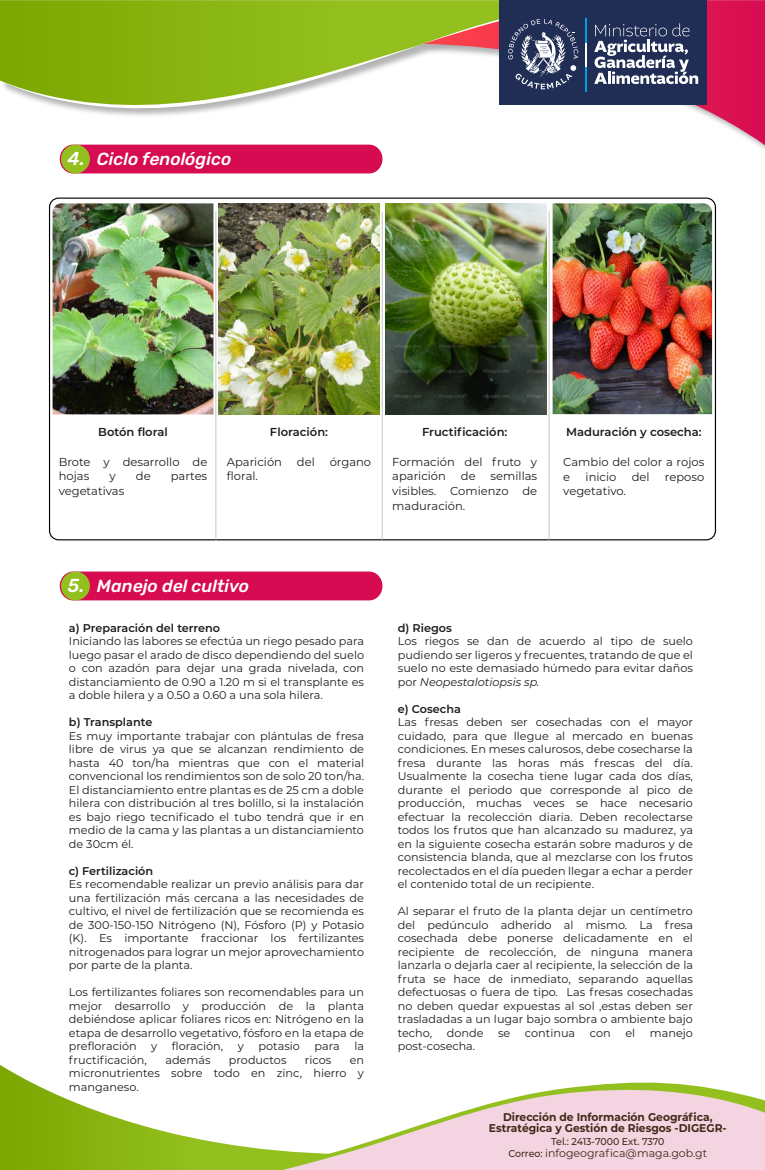
<style>
.page{position:relative;width:765px;height:1170px;background:#fff}
.page>*{position:absolute;margin:0;border:0;box-sizing:border-box;transform-origin:0 0}
.t1{font:italic 300 17.5px "Rubik";color:#fff}
.t2{font:11.5px/14.8px "Montserrat";color:#1d1d1b}
.t3{font:600 11.5px "Montserrat";color:#1d1d1b}
.t4{font:11.25px/13.5px "Montserrat";color:#1d1d1b;text-align:justify}
.t5{font:700 11.25px/11.2px "Montserrat";color:#422918;text-align:center;scale:.95 1}
.t6{font:600 11.25px "Montserrat";color:#1d1d1b}
.t7{font:11px "Montserrat";color:#422918}
.t8{font:500 9.88px "Montserrat";letter-spacing:-.01em;color:#422918;scale:.95 1}
.s1{font-size:18.75px}
.s2{font-style:italic}
.s3{font-weight:500;font-size:9.88px}
</style>
<div class="page">
<div style="left:60px;top:145px;width:322px;height:28px;background:#d60b51"></div>
<div style="left:61px;top:145px;width:29px;height:28px;background:#93c01f;border-radius:50%"></div>
<div style="left:60px;top:572px;width:322px;height:28px;background:#d60b51"></div>
<div style="left:61px;top:572px;width:29px;height:28px;background:#93c01f;border-radius:50%"></div>
<svg style="left:423px;top:0;width:342px;height:145px"></svg>
<div style="left:499px;top:0;width:207px;height:105px;background:#202d54"></div>
<svg style="left:0;top:1px;width:698px;height:127px"></svg>
<svg style="left:0;top:1065px;width:270px;height:105px"></svg>
<svg style="left:270px;top:1082px;width:417px;height:88px"></svg>
<svg style="left:283px;top:1085px;width:482px;height:85px;fill:#f4d4e1"></svg>
<hr style="left:216px;top:211px;width:1px;height:329px;background:#c6c6c5">
<hr style="left:382px;top:211px;width:1px;height:329px;background:#c6c6c5">
<hr style="left:549px;top:211px;width:1px;height:329px;background:#c6c6c5">
<img style="left:385px;top:203px;width:161px;height:211px">
<img style="left:53px;top:203px;width:160px;height:211px">
<img style="left:219px;top:203px;width:161px;height:211px">
<img style="left:553px;top:203px;width:159px;height:211px">
<h1 class="t1" style="left:68px;top:146px;width:165px"><span class="s1">4.</span> Ciclo fenológico</h1>
<p class="t3" style="left:98px;top:424px;width:71px">Botón floral</p>
<p class="t2" style="left:59px;top:454px;width:150px">Brote y desarrollo de hojas</p>
<p class="t2" style="left:110px;top:469px;width:8px">y</p>
<p class="t2" style="left:136px;top:469px;width:16px">de</p>
<p class="t2" style="left:171px;top:469px;width:38px">partes</p>
<p class="t2" style="left:59px;top:483px;width:67px">vegetativas</p>
<p class="t3" style="left:270px;top:424px;width:60px">Floración:</p>
<p class="t2" style="left:227px;top:454px;width:57px">Aparición</p>
<p class="t2" style="left:297px;top:454px;width:19px">del</p>
<p class="t2" style="left:330px;top:454px;width:43px">órgano</p>
<p class="t2" style="left:227px;top:469px;width:33px">floral.</p>
<p class="t3" style="left:422px;top:424px;width:87px">Fructificación:</p>
<p class="t2" style="left:392px;top:454px;width:146px">Formación del fruto y aparición</p>
<p class="t2" style="left:392px;top:469px;width:146px;text-align:justify;text-indent:98px">semillas visibles. Comienzo de maduración.</p>
<p class="t2" style="left:461px;top:469px;width:16px">de</p>
<p class="t3" style="left:566px;top:424px;width:137px">Maduración y cosecha:</p>
<p class="t2" style="left:563px;top:454px;width:143px">Cambio del color a rojos e</p>
<p class="t2" style="left:586px;top:469px;width:32px">inicio</p>
<p class="t2" style="left:632px;top:469px;width:19px">del</p>
<p class="t2" style="left:665px;top:469px;width:41px">reposo</p>
<p class="t2" style="left:563px;top:483px;width:64px">vegetativo.</p>
<h1 class="t1" style="left:68px;top:573px;width:183px"><span class="s1">5.</span> Manejo del cultivo</h1>
<p class="t6" style="left:69px;top:620px;width:153px">a) Preparación del terreno</p>
<p class="t4" style="left:69px;top:634px;width:297px">Iniciando las labores se efectúa un riego pesado para luego pasar el arado de disco dependiendo del suelo o con azadón para dejar una grada nivelada, con distanciamiento de 0.90 a 1.20 m si el transplante es a doble hilera y a 0.50 a 0.60 a una sola hilera.</p>
<p class="t6" style="left:69px;top:714px;width:85px">b) Transplante</p>
<p class="t4" style="left:69px;top:728px;width:297px">Es muy importante trabajar con plántulas de fresa libre de virus ya que se alcanzan rendimiento de hasta 40 ton/ha mientras que con el material convencional los rendimientos son de solo 20 ton/ha.<br>El distanciamiento entre plantas es de 25 cm a doble hilera con distribución al tres bolillo, si la instalación es bajo riego tecnificado el tubo tendrá que ir en medio de la cama y las plantas a un distanciamiento de 30cm él.</p>
<p class="t6" style="left:69px;top:863px;width:86px">c) Fertilización</p>
<p class="t4" style="left:69px;top:877px;width:297px">Es recomendable realizar un previo análisis para dar una fertilización más cercana a las necesidades de cultivo, el nivel de fertilización que se recomienda es de 300-150-150 Nitrógeno (N), Fósforo (P) y Potasio (K). Es importante fraccionar los fertilizantes nitrogenados para lograr un mejor aprovechamiento por parte de la planta.</p>
<p class="t4" style="left:69px;top:985px;width:297px">Los fertilizantes foliares son recomendables para un mejor desarrollo y producción de la planta debiéndose aplicar foliares ricos en: Nitrógeno en la etapa de desarrollo vegetativo, fósforo en la etapa de prefloración</p>
<p class="t4" style="left:151px;top:1039px;width:8px">y</p>
<p class="t4" style="left:172px;top:1039px;width:53px">floración,</p>
<p class="t4" style="left:238px;top:1039px;width:8px">y</p>
<p class="t4" style="left:259px;top:1039px;width:43px">potasio</p>
<p class="t4" style="left:315px;top:1039px;width:27px">para</p>
<p class="t4" style="left:354px;top:1039px;width:11px">la</p>
<p class="t4" style="left:69px;top:1052px;width:79px">fructificación,</p>
<p class="t4" style="left:165px;top:1052px;width:47px">además</p>
<p class="t4" style="left:229px;top:1052px;width:59px">productos</p>
<p class="t4" style="left:305px;top:1052px;width:28px">ricos</p>
<p class="t4" style="left:69px;top:1052px;width:297px;text-indent:281px">en micronutrientes sobre todo en zinc, hierro y manganeso.</p>
<p class="t6" style="left:398px;top:620px;width:56px">d) Riegos</p>
<p class="t4" style="left:398px;top:634px;width:297px">Los riegos se dan de acuerdo al tipo de suelo pudiendo ser ligeros y frecuentes, tratando de que el suelo no este demasiado húmedo para evitar daños por <span class="s2">Neopestalotiopsis sp.</span></p>
<p class="t6" style="left:398px;top:701px;width:65px">e) Cosecha</p>
<p class="t4" style="left:398px;top:715px;width:297px">Las fresas deben ser cosechadas con el mayor cuidado, para que llegue al mercado en buenas condiciones. En meses calurosos, debe cosecharse la fresa durante las horas más frescas del día.<br>Usualmente la cosecha tiene lugar cada dos días, durante el periodo que corresponde al pico de producción, muchas veces se hace necesario efectuar la recolección diaria. Deben recolectarse todos los frutos que han alcanzado su madurez, ya en la siguiente cosecha estarán sobre maduros y de consistencia blanda, que al mezclarse con los frutos recolectados en el día pueden llegar a echar a perder el contenido total de un recipiente.</p>
<p class="t4" style="left:398px;top:904px;width:297px">Al separar el fruto de la planta dejar un centímetro del pedúnculo adherido al mismo. La fresa cosechada debe ponerse delicadamente en el recipiente de recolección, de ninguna manera lanzarla o dejarla caer al recipiente, la selección de la fruta se hace de inmediato, separando aquellas defectuosas o fuera de tipo. Las fresas cosechadas no deben quedar expuestas al sol ,estas deben ser trasladadas a un lugar bajo sombra o ambiente bajo techo,</p>
<p class="t4" style="left:447px;top:1025px;width:38px">donde</p>
<p class="t4" style="left:498px;top:1025px;width:14px">se</p>
<p class="t4" style="left:525px;top:1025px;width:52px">continua</p>
<p class="t4" style="left:590px;top:1025px;width:22px">con</p>
<p class="t4" style="left:625px;top:1025px;width:11px">el</p>
<p class="t4" style="left:650px;top:1025px;width:45px">manejo</p>
<p class="t4" style="left:398px;top:1039px;width:79px">post-cosecha.</p>
<p class="t5" style="left:489px;top:1111px;width:252px">Dirección de Información Geográfica,<br>Estratégica y Gestión de Riesgos -DIGEGR-</p>
<p class="t8" style="left:551px;top:1134px;width:121px">Tel.: 2413-7000 Ext. 7370</p>
<p class="t7" style="left:509px;top:1146px;width:200px"><span class="s3">Correo:</span> infogeografica@maga.gob.gt</p>
</div>
